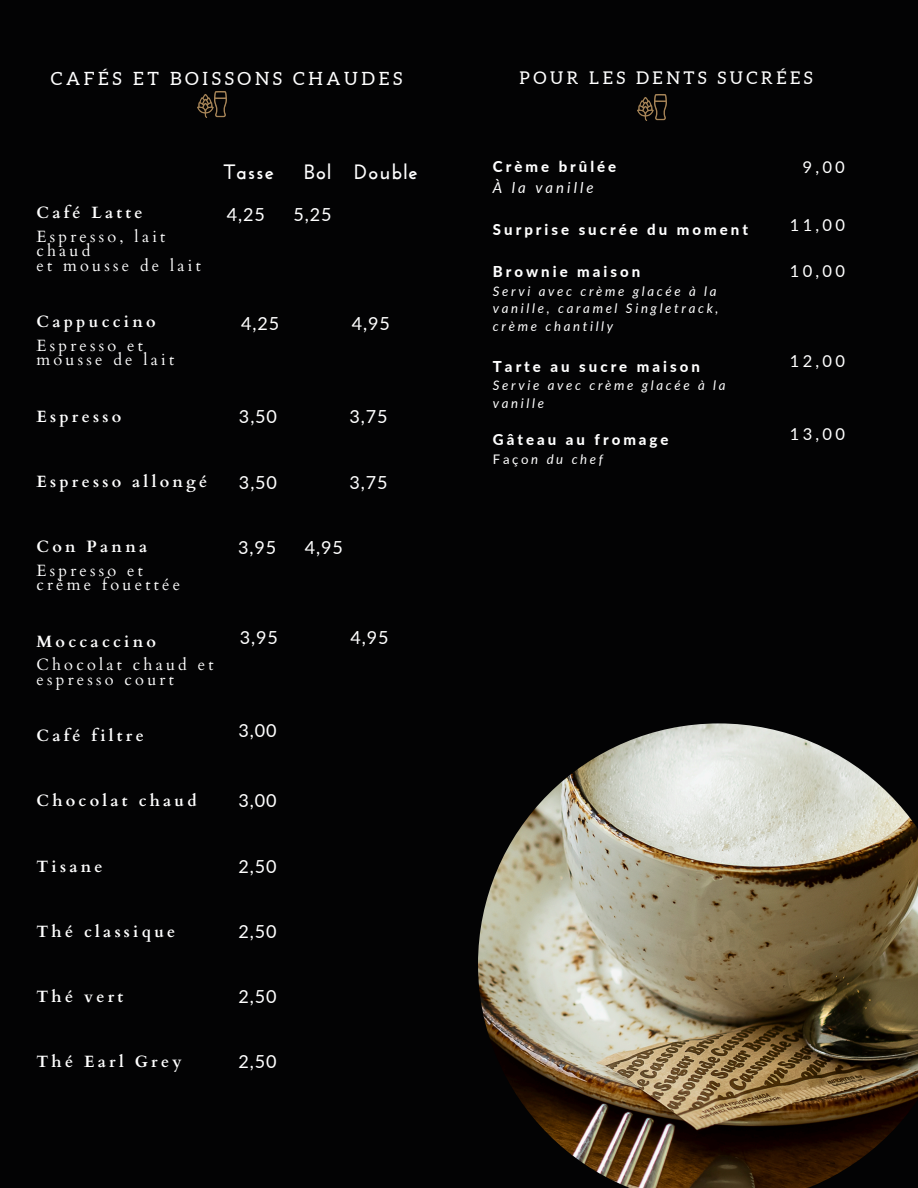
<style>
.page{position:relative;width:918px;height:1188px;background:#030304}
.page>*{position:absolute;margin:0;border:0;box-sizing:border-box;transform-origin:0 0}
.t1{font:700 20.7px "Josefin Sans";letter-spacing:.05em;color:#fff}
.t2{font:18.3px "Aleo";letter-spacing:.2em;color:#fff}
.t3{font:18px "Lato";letter-spacing:.05em;color:#fff}
.t4{font:17.55px "Aleo";letter-spacing:.2em;color:#fff}
.t5{font:16.5px "Lato";letter-spacing:.2em;color:#fff}
.t6{font:16.35px/23.7px "Cardo";letter-spacing:.2em;color:#fff}
.t7{font:700 16.35px/23.7px "Cardo";letter-spacing:.2em;color:#fff}
.t8{font:800 15px/20.9px "Lato";letter-spacing:.2em;color:#fff}
.t9{font:italic 13.2px/17.5px "Lato";letter-spacing:.2em;color:#fff}
.s1{font-weight:700}
.s2{font-weight:400}
.s3{font-weight:400;font-style:italic}
.s4{font-style:normal}
</style>
<div class="page">
<img style="left:478px;top:723px;width:440px;height:465px">
<img style="left:198px;top:92px;width:29px;height:26px">
<img style="left:637px;top:94px;width:29px;height:26px">
<h4 class="t2" style="left:51px;top:68px;width:353px">CAFÉS ET BOISSONS CHAUDES</h4>
<p class="t6" style="left:36px;top:201px;width:130px"><span class="s1">Café Latte<br></span>Espresso, lait</p>
<p class="t6" style="left:36px;top:244px;width:166px;line-height:14.7px">chaud<br>et mousse de lait</p>
<h2 class="t7" style="left:36px;top:310px;width:121px">Cappuccino<br><span class="s2">Espresso et</span></h2>
<h2 class="t6" style="left:36px;top:348px;width:139px">mousse de lait</h2>
<p class="t7" style="left:36px;top:405px;width:86px">Espresso</p>
<h4 class="t1" style="left:224px;top:164px;width:52px">Tasse</h4>
<h4 class="t1" style="left:304px;top:164px;width:115px">Bol Double</h4>
<h4 class="t3" style="left:227px;top:203px;width:40px">4,25</h4>
<h4 class="t3" style="left:293px;top:203px;width:40px">5,25</h4>
<h3 class="t3" style="left:241px;top:312px;width:40px">4,25</h3>
<h3 class="t3" style="left:352px;top:312px;width:40px">4,95</h3>
<h4 class="t3" style="left:239px;top:406px;width:40px">3,50</h4>
<h4 class="t3" style="left:350px;top:406px;width:40px">3,75</h4>
<h1 class="t7" style="left:36px;top:470px;width:173px">Espresso allongé</h1>
<h3 class="t3" style="left:239px;top:471px;width:40px">3,50</h3>
<h3 class="t3" style="left:350px;top:471px;width:40px">3,75</h3>
<h5 class="t6" style="left:36px;top:535px;width:112px"><span class="s1">Con Panna<br></span>Espresso et</h5>
<h5 class="t6" style="left:36px;top:573px;width:145px">crème fouettée</h5>
<h5 class="t6" style="left:36px;top:630px;width:179px"><span class="s1">Moccaccino<br></span>Chocolat chaud et</h5>
<h5 class="t6" style="left:36px;top:668px;width:139px">espresso court</h5>
<h4 class="t7" style="left:36px;top:724px;width:109px">Café filtre</h4>
<h3 class="t3" style="left:238px;top:536px;width:40px">3,95</h3>
<h3 class="t3" style="left:305px;top:536px;width:40px">4,95</h3>
<h3 class="t3" style="left:240px;top:627px;width:40px">3,95</h3>
<h3 class="t3" style="left:351px;top:627px;width:40px">4,95</h3>
<h3 class="t3" style="left:239px;top:720px;width:40px">3,00</h3>
<h4 class="t7" style="left:36px;top:789px;width:162px">Chocolat chaud</h4>
<h3 class="t3" style="left:239px;top:789px;width:40px">3,00</h3>
<h5 class="t7" style="left:36px;top:855px;width:68px">Tisane</h5>
<h3 class="t3" style="left:239px;top:855px;width:40px">2,50</h3>
<h5 class="t7" style="left:36px;top:920px;width:140px">Thé classique</h5>
<h3 class="t3" style="left:239px;top:920px;width:40px">2,50</h3>
<h4 class="t7" style="left:36px;top:985px;width:88px">Thé vert</h4>
<h3 class="t3" style="left:239px;top:985px;width:40px">2,50</h3>
<h4 class="t7" style="left:36px;top:1050px;width:147px">Thé Earl Grey</h4>
<h3 class="t3" style="left:239px;top:1050px;width:40px">2,50</h3>
<h3 class="t4" style="left:520px;top:68px;width:295px">POUR LES DENTS SUCRÉES</h3>
<h3 class="t8" style="left:493px;top:156px;width:125px">Crème brûlée<br><span class="s3">À la vanille</span></h3>
<h3 class="t8" style="left:493px;top:219px;width:257px">Surprise sucrée du moment</h3>
<h5 class="t8" style="left:493px;top:261px;width:149px">Brownie maison</h5>
<h4 class="t9" style="left:493px;top:282px;width:227px">Servi avec crème glacée à la vanille, caramel Singletrack, crème chantilly</h4>
<p class="t8" style="left:493px;top:355px;width:208px">Tarte au sucre maison</p>
<p class="t9" style="left:493px;top:376px;width:234px">Servie avec crème glacée à la vanille</p>
<p class="t8" style="left:493px;top:429px;width:177px">Gâteau au fromage</p>
<p class="t9" style="left:493px;top:450px;width:112px"><span class="s4">Faço</span>n du chef</p>
<p class="t5" style="left:803px;top:157px;width:44px;rotate:1deg">9,00</p>
<p class="t5" style="left:790px;top:215px;width:57px">11,00</p>
<h3 class="t5" style="left:790px;top:260px;width:57px">10,00</h3>
<h3 class="t5" style="left:790px;top:351px;width:57px">12,00</h3>
<h3 class="t5" style="left:790px;top:424px;width:57px">13,00</h3>
</div>
